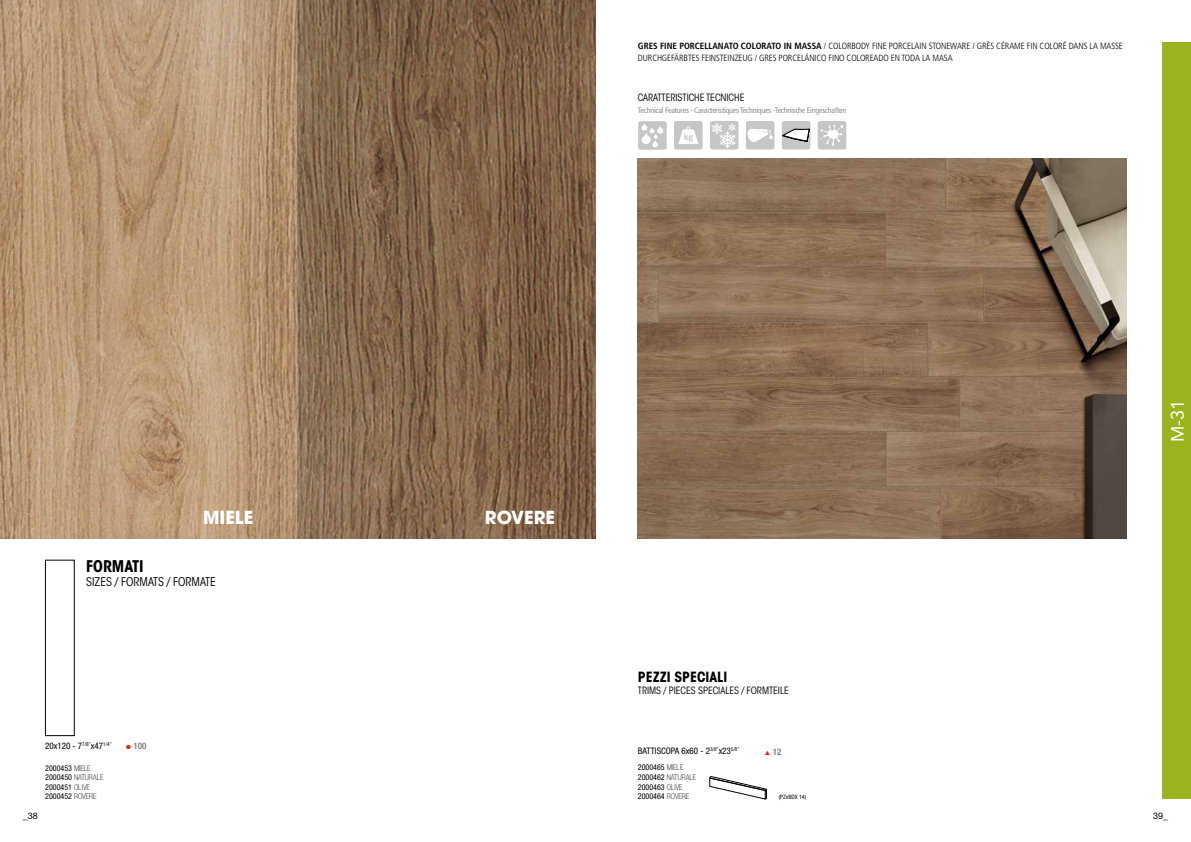
<style>
.page{position:relative;width:1191px;height:842px;background:#fff}
.page>*{position:absolute;margin:0;border:0;box-sizing:border-box;transform-origin:0 0}
.t1{font:700 18px "Avant Garde LT";color:#fff}
.t2{font:18px "Avenir LT Std";color:#fff}
.t3{font:700 condensed 16px "ITC Avant Garde Std";color:#000}
.t4{font:700 condensed 14px "ITC Avant Garde Std";color:#000}
.t5{font:condensed 12px "ITC Avant Garde Std";color:#000}
.t6{font:condensed 10px "ITC Avant Garde Std";color:#000}
.t7{font:300 condensed 9px/12px "Frutiger LT Std";letter-spacing:-.01em;color:#000}
.t8{font:condensed 9px "Helvetica Neue LT Std";color:#000}
.t9{font:500 condensed 9px "Helvetica Neue";color:#706f6f}
.t10{font:9px "Helvetica Neue LT Std";color:#000}
.t11{font:condensed 8px/9.6px "Helvetica Neue LT Std";color:#000}
.t12{font:condensed 8px "Frutiger LT Std";letter-spacing:-.03em;color:#8e8e8d}
.t13{font:condensed 6px "Helvetica Neue LT Std";color:#000}
.t14{font:condensed 5.2px "Helvetica Neue LT Std";color:#000}
.s1{font-family:"Avenir LT Std";font-size:10px}
.s2{font-weight:100}
.s3{color:#e5231d}
.s4{font-weight:700}
.s5{font-size:9px}
</style>
<div class="page">
<div style="left:1162px;top:43px;width:29px;height:756px;background:#9cb320"></div>
<div style="left:638px;top:121px;width:28px;height:29px;background:#c6c6c6;border-radius:3px"></div>
<svg style="left:641px;top:124px;width:22px;height:23px"></svg>
<div style="left:710px;top:121px;width:28px;height:29px;background:#c6c6c6;border-radius:3px"></div>
<svg style="left:711px;top:123px;width:24px;height:25px"></svg>
<div style="left:746px;top:121px;width:28px;height:29px;background:#c6c6c6;border-radius:3px"></div>
<svg style="left:747px;top:128px;width:26px;height:14px"></svg>
<div style="left:674px;top:121px;width:28px;height:29px;background:#c6c6c6;border-radius:3px"></div>
<svg style="left:678px;top:126px;width:20px;height:18px"></svg>
<div style="left:817px;top:121px;width:29px;height:29px;background:#c6c6c6;border-radius:3px"></div>
<svg style="left:821px;top:124px;width:22px;height:22px"></svg>
<div style="left:782px;top:121px;width:28px;height:29px;background:#c6c6c6;border-radius:3px"></div>
<svg style="left:783px;top:129px;width:26px;height:13px"></svg>
<img style="left:638px;top:158px;width:488px;height:381px">
<svg style="left:709px;top:776px;width:57px;height:23px"></svg>
<img style="left:0;top:0;width:595px;height:539px">
<div style="left:45px;top:560px;width:30px;height:176px;border:1px solid #000"></div>
<h1 class="t1" style="left:203px;top:505px;width:52px">MIELE</h1>
<h2 class="t3" style="left:86px;top:556px;width:59px">FORMATI</h2>
<h3 class="t5" style="left:86px;top:575px;width:131px">SIZES / FORMATS / FORMATE</h3>
<p class="t10" style="left:23px;top:811px;width:17px"><span class="s1">_</span>38</p>
<p class="t8" style="left:45px;top:741px;width:68px">20x120 - 7<sup>7/8”</sup>x47<sup>1/4”</sup></p>
<p class="t11" style="left:45px;top:763px;width:60px">2000453 <span class="s2">MIELE<br></span>2000450 <span class="s2">NATURALE<br></span>2000451 <span class="s2">OLIVE<br></span>2000452 <span class="s2">ROVERE</span></p>
<p class="t9" style="left:126px;top:741px;width:22px"><span class="s3">●</span> 100</p>
<p class="t7" style="left:638px;top:40px;width:486px"><span class="s4">GRES FINE PORCELLANATO COLORATO IN MASSA</span> / COLORBODY FINE PORCELAIN STONEWARE / GRÈS CÉRAME FIN COLORÉ DANS LA MASSE<br>DURCHGEFÄRBTES FEINSTEINZEUG / GRES PORCELÁNICO FINO COLOREADO EN TODA LA MASA</p>
<p class="t6" style="left:638px;top:92px;width:108px">CARATTERISTICHE TECNICHE</p>
<p class="t12" style="left:638px;top:105px;width:210px">Technical Features - Caracteristiques Techniques -Technische Eingeschaften</p>
<h1 class="t1" style="left:485px;top:505px;width:72px">ROVERE</h1>
<h3 class="t4" style="left:638px;top:668px;width:91px">PEZZI SPECIALI</h3>
<p class="t6" style="left:638px;top:684px;width:41px">TRI MS / PIECES</p>
<p class="t6" style="left:698px;top:684px;width:6px">SPECIA</p>
<p class="t6" style="left:725px;top:684px;width:64px">LES / FORMTEI LE</p>
<p class="t14" style="left:710px;top:746px;width:31px">3/8”<span class="s5">x23</span>5/8”</p>
<p class="t8" style="left:638px;top:745px;width:74px">Battiscopa 6x60 - 2</p>
<p class="t9" style="left:765px;top:746px;width:18px"><span class="s3">▲</span> 12</p>
<p class="t11" style="left:638px;top:763px;width:60px">2000465 <span class="s2">MIELE<br></span>2000462 <span class="s2">NATURALE<br></span>2000463 <span class="s2">OLIVE<br></span>2000464 <span class="s2">ROVERE</span></p>
<p class="t13" style="left:779px;top:793px;width:29px">(PZxBOX 14)</p>
<h1 class="t2" style="left:1167px;top:442px;width:44px;rotate:-90deg">M-31</h1>
<p class="t10" style="left:1153px;top:811px;width:16px">39<span class="s1">_</span></p>
</div>
